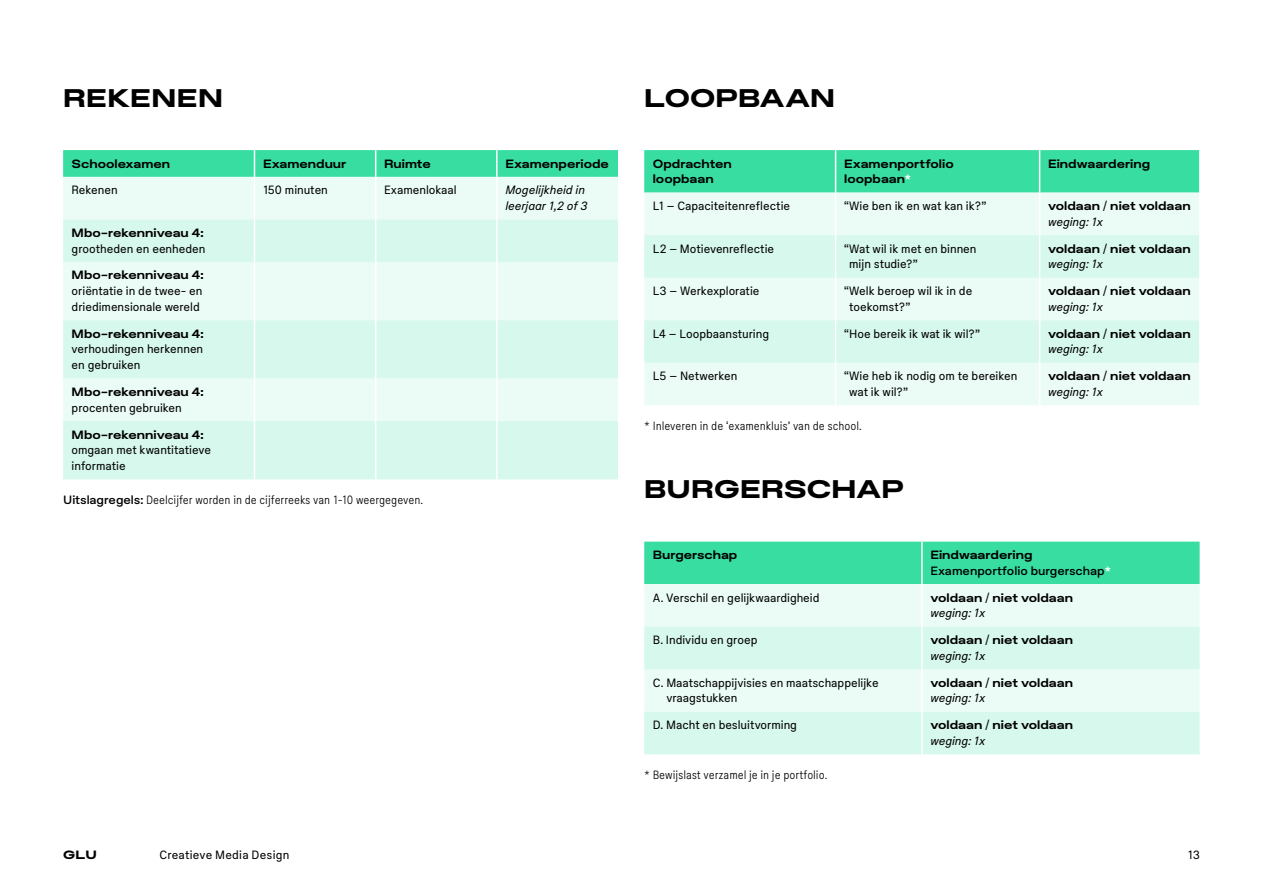
<style>
.page{position:relative;width:1263px;height:893px;background:#fff}
.page>*{position:absolute;margin:0;border:0;box-sizing:border-box;transform-origin:0 0}
.t1{font:25.5px "Plaid XL";letter-spacing:.005em;color:#000}
.t2{font:12px/15.8px "Plaid S";letter-spacing:-.005em;color:#000}
.t3{font:12px/15.8px "Plaid L";color:#000}
.t4{font:12px "Plaid XS";letter-spacing:-.005em;color:#000}
.t5{font:12px/15.8px "Plaid S Italic";letter-spacing:-.005em;color:#000}
.t6{font:12px "Plaid M";color:#000}
.t7{font:12px "Plaid S";letter-spacing:.02em;color:#000}
.t8{font:12px "Plaid XL";color:#000}
.s1{font-family:"Plaid M"}
.s2{color:#fff}
.s3{font-family:"Plaid S"}
.s4{font-family:"Plaid L";color:#fff}
</style>
<div class="page">
<div style="left:644px;top:150px;width:555px;height:43px;background:#38dda1"></div>
<div style="left:644px;top:193px;width:555px;height:212px;background:#ebfcf6"></div>
<svg style="left:644px;top:235px;width:555px;height:128px;background:#ddf9ef"></svg>
<hr style="left:835px;top:193px;width:1px;height:42px;background:#fff">
<hr style="left:835px;top:235px;width:1px;height:43px;background:#fff">
<hr style="left:835px;top:278px;width:1px;height:42px;background:#fff">
<hr style="left:835px;top:320px;width:1px;height:43px;background:#fff">
<hr style="left:835px;top:363px;width:1px;height:42px;background:#fff">
<hr style="left:835px;top:150px;width:1px;height:43px;background:#fff">
<hr style="left:1039px;top:150px;width:1px;height:43px;background:#fff">
<hr style="left:1039px;top:193px;width:1px;height:42px;background:#fff">
<hr style="left:1039px;top:235px;width:1px;height:43px;background:#fff">
<hr style="left:1039px;top:278px;width:1px;height:42px;background:#fff">
<hr style="left:1039px;top:320px;width:1px;height:43px;background:#fff">
<hr style="left:1039px;top:363px;width:1px;height:42px;background:#fff">
<div style="left:644px;top:542px;width:555px;height:42px;background:#38dda1"></div>
<div style="left:644px;top:584px;width:555px;height:43px;background:#ebfcf6"></div>
<svg style="left:644px;top:627px;width:555px;height:127px;background:#ddf9ef"></svg>
<hr style="left:921px;top:542px;width:2px;height:42px;background:#fff">
<hr style="left:921px;top:584px;width:2px;height:43px;background:#fff">
<hr style="left:921px;top:627px;width:2px;height:42px;background:#fff">
<hr style="left:921px;top:669px;width:2px;height:43px;background:#fff">
<hr style="left:921px;top:712px;width:2px;height:42px;background:#fff">
<div style="left:63px;top:177px;width:555px;height:42px;background:#ebfcf6"></div>
<svg style="left:63px;top:219px;width:555px;height:260px;background:#def9ef"></svg>
<hr style="left:254px;top:177px;width:1px;height:42px;background:#fff">
<hr style="left:254px;top:219px;width:1px;height:43px;background:#fff">
<hr style="left:254px;top:262px;width:1px;height:58px;background:#fff">
<hr style="left:254px;top:379px;width:1px;height:42px;background:#fff">
<hr style="left:254px;top:421px;width:1px;height:58px;background:#fff">
<hr style="left:254px;top:320px;width:1px;height:59px;background:#fff">
<hr style="left:375px;top:177px;width:1px;height:42px;background:#fff">
<hr style="left:375px;top:219px;width:1px;height:43px;background:#fff">
<hr style="left:375px;top:262px;width:1px;height:58px;background:#fff">
<hr style="left:375px;top:320px;width:1px;height:59px;background:#fff">
<hr style="left:375px;top:379px;width:1px;height:42px;background:#fff">
<hr style="left:375px;top:421px;width:1px;height:58px;background:#fff">
<svg style="left:63px;top:150px;width:555px;height:27px;background:#3bdda2"></svg>
<hr style="left:496px;top:150px;width:2px;height:27px;background:#fff">
<hr style="left:496px;top:177px;width:2px;height:42px;background:#fff">
<hr style="left:496px;top:219px;width:2px;height:43px;background:#fff">
<hr style="left:496px;top:262px;width:2px;height:58px;background:#fff">
<hr style="left:496px;top:320px;width:2px;height:59px;background:#fff">
<hr style="left:496px;top:379px;width:2px;height:42px;background:#fff">
<hr style="left:496px;top:421px;width:2px;height:58px;background:#fff">
<h1 class="t1" style="left:63px;top:81px;width:161px">REKENEN</h1>
<p class="t3" style="left:72px;top:156px;width:100px">Schoolexamen</p>
<p class="t3" style="left:263px;top:156px;width:85px">Examenduur</p>
<p class="t3" style="left:384px;top:156px;width:48px">Ruimte</p>
<p class="t3" style="left:505px;top:156px;width:105px">Examenperiode</p>
<p class="t2" style="left:72px;top:183px;width:48px">Rekenen</p>
<p class="t2" style="left:263px;top:183px;width:66px">150 minuten</p>
<p class="t2" style="left:384px;top:183px;width:74px">Examenlokaal</p>
<p class="t5" style="left:505px;top:183px;width:84px">Mogelijkheid in leerjaar 1,2 of 3</p>
<p class="t3" style="left:72px;top:225px;width:133px">Mbo-rekenniveau 4:</p>
<p class="t2" style="left:72px;top:241px;width:135px">grootheden en eenheden</p>
<p class="t3" style="left:72px;top:268px;width:133px">Mbo-rekenniveau 4:</p>
<p class="t2" style="left:72px;top:283px;width:132px">oriëntatie in de twee- en driedimensionale wereld</p>
<p class="t3" style="left:72px;top:326px;width:133px">Mbo-rekenniveau 4:</p>
<p class="t2" style="left:72px;top:342px;width:133px">verhoudingen herkennen en gebruiken</p>
<p class="t3" style="left:72px;top:384px;width:133px">Mbo-rekenniveau 4:</p>
<p class="t2" style="left:72px;top:400px;width:112px">procenten gebruiken</p>
<p class="t3" style="left:72px;top:427px;width:133px">Mbo-rekenniveau 4:</p>
<p class="t2" style="left:72px;top:443px;width:141px">omgaan met kwantitatieve informatie</p>
<p class="t4" style="left:63px;top:492px;width:362px"><span class="s1">Uitslagregels:</span> Deelcijfer worden in de cijferreeks van 1-10 weergegeven.</p>
<h1 class="t1" style="left:644px;top:81px;width:192px">LOOPBAAN</h1>
<p class="t3" style="left:653px;top:156px;width:81px">Opdrachten loopbaan</p>
<p class="t3" style="left:844px;top:156px;width:111px">Examenportfolio loopbaan<span class="s2">*</span></p>
<p class="t3" style="left:1048px;top:156px;width:103px">Eindwaardering</p>
<p class="t2" style="left:653px;top:198px;width:139px">L1 – Capaciteitenreflectie</p>
<p class="t2" style="left:844px;top:198px;width:144px">“Wie ben ik en wat kan ik?”</p>
<p class="t3" style="left:1048px;top:198px;width:144px">voldaan <span class="s3">/</span> niet voldaan</p>
<p class="t5" style="left:1048px;top:214px;width:56px">weging: 1x</p>
<p class="t2" style="left:653px;top:241px;width:123px">L2 – Motievenreflectie</p>
<p class="t2" style="left:849px;top:241px;width:129px;text-indent:-5px">“Wat wil ik met en binnen mijn studie?”</p>
<p class="t3" style="left:1048px;top:241px;width:144px">voldaan <span class="s3">/</span> niet voldaan</p>
<p class="t5" style="left:1048px;top:257px;width:56px">weging: 1x</p>
<p class="t2" style="left:653px;top:283px;width:108px">L3 – Werkexploratie</p>
<p class="t2" style="left:849px;top:283px;width:125px;text-indent:-5px">“Welk beroep wil ik in de toekomst?”</p>
<p class="t3" style="left:1048px;top:284px;width:144px">voldaan <span class="s3">/</span> niet voldaan</p>
<p class="t5" style="left:1048px;top:299px;width:56px">weging: 1x</p>
<p class="t2" style="left:653px;top:326px;width:118px">L4 – Loopbaansturing</p>
<p class="t2" style="left:844px;top:326px;width:137px">“Hoe bereik ik wat ik wil?”</p>
<p class="t3" style="left:1048px;top:326px;width:144px">voldaan <span class="s3">/</span> niet voldaan</p>
<p class="t5" style="left:1048px;top:342px;width:56px">weging: 1x</p>
<p class="t2" style="left:653px;top:369px;width:86px">L5 – Netwerken</p>
<p class="t2" style="left:849px;top:369px;width:170px;text-indent:-5px">“Wie heb ik nodig om te bereiken wat ik wil?”</p>
<p class="t3" style="left:1048px;top:369px;width:144px">voldaan <span class="s3">/</span> niet voldaan</p>
<p class="t5" style="left:1048px;top:384px;width:56px">weging: 1x</p>
<p class="t4" style="left:644px;top:418px;width:219px">* Inleveren in de ‘examenkluis’ van de school.</p>
<h1 class="t1" style="left:644px;top:472px;width:261px">BURGERSCHAP</h1>
<p class="t3" style="left:653px;top:547px;width:86px">Burgerschap</p>
<p class="t3" style="left:930px;top:547px;width:103px">Eindwaardering</p>
<p class="t6" style="left:930px;top:563px;width:182px">Examenportfolio burgerschap<span class="s4">*</span></p>
<p class="t2" style="left:653px;top:590px;width:168px">A. Verschil en gelijkwaardigheid</p>
<p class="t3" style="left:930px;top:590px;width:144px">voldaan <span class="s3">/</span> niet voldaan</p>
<p class="t5" style="left:930px;top:606px;width:56px">weging: 1x</p>
<p class="t2" style="left:653px;top:632px;width:106px">B. Individu en groep</p>
<p class="t3" style="left:930px;top:633px;width:144px">voldaan <span class="s3">/</span> niet voldaan</p>
<p class="t5" style="left:930px;top:648px;width:56px">weging: 1x</p>
<p class="t2" style="left:666px;top:675px;width:214px;text-indent:-14px">C. Maatschappijvisies en maatschappelijke vraagstukken</p>
<p class="t3" style="left:930px;top:675px;width:144px">voldaan <span class="s3">/</span> niet voldaan</p>
<p class="t5" style="left:930px;top:691px;width:56px">weging: 1x</p>
<p class="t2" style="left:653px;top:717px;width:146px">D. Macht en besluitvorming</p>
<p class="t3" style="left:930px;top:718px;width:144px">voldaan <span class="s3">/</span> niet voldaan</p>
<p class="t5" style="left:930px;top:733px;width:56px">weging: 1x</p>
<p class="t4" style="left:644px;top:767px;width:185px">* Bewijslast verzamel je in je portfolio.</p>
<p class="t8" style="left:63px;top:847px;width:35px">GLU</p>
<p class="t7" style="left:159px;top:847px;width:132px">Creatieve Media Design</p>
<p class="t2" style="left:1188px;top:847px;width:14px">13</p>
</div>
